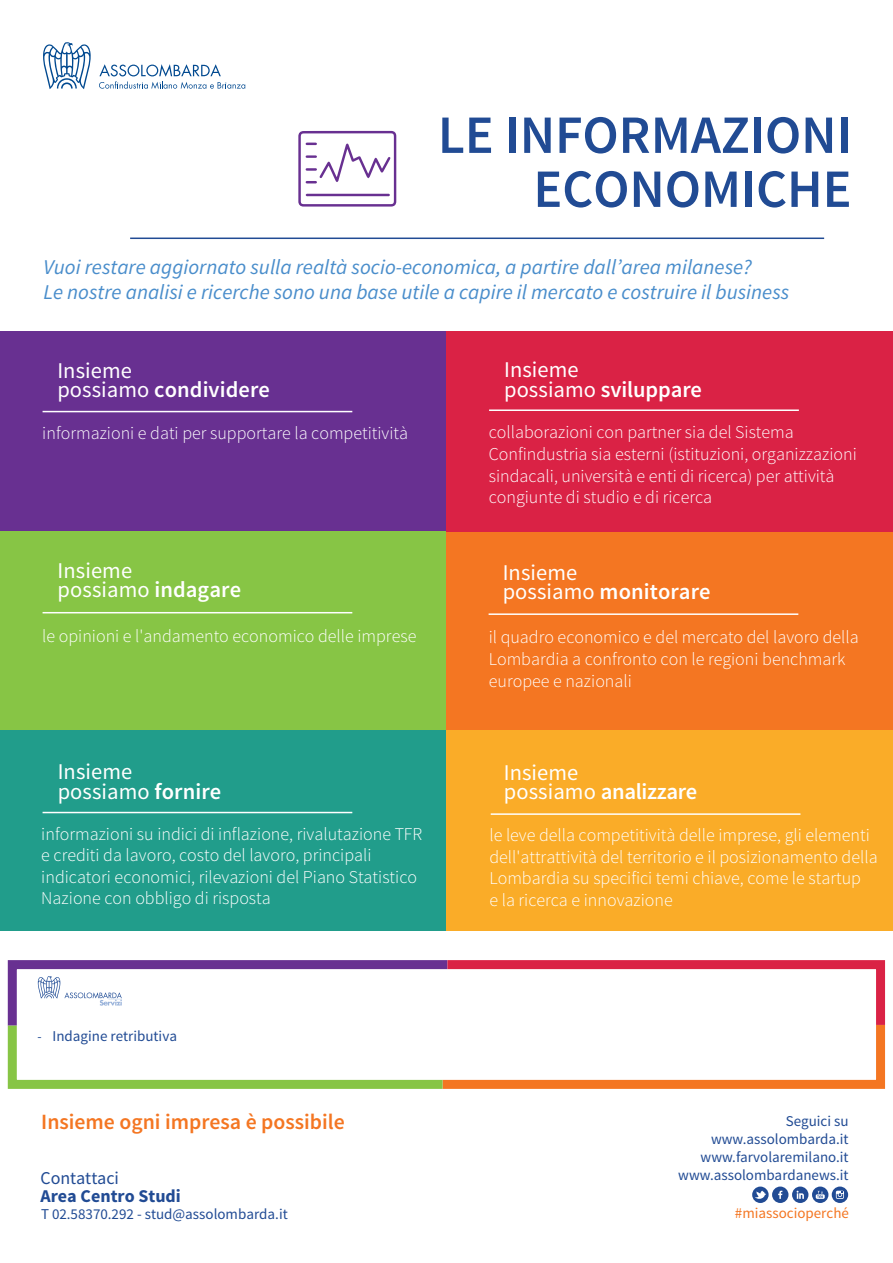
<style>
.page{position:relative;width:893px;height:1263px;background:#fff}
.page>*{position:absolute;margin:0;border:0;box-sizing:border-box;transform-origin:0 0}
.t1{font:600 54px/54px "Source Sans Pro";color:#214b94;text-align:right}
.t2{font:22.5px/19.5px "Source Sans Pro";letter-spacing:.005em;color:#fff}
.t3{font:600 21.75px "Source Sans Pro";color:#f47622}
.t4{font:italic 21px/25.2px "Source Sans Pro";color:#498dcb}
.t5{font:300 18px/21.6px "Source Sans Pro";color:#fff}
.t6{font:700 18px "Source Sans Pro";color:#214b94}
.t7{font:18px "Source Sans Pro";color:#214b94}
.t8{font:15px/18px "Source Sans Pro";color:#214b94;text-align:right}
.t9{font:15px "Source Sans Pro";color:#f47622}
.s1{font-weight:600}
.s2{font-size:13.5px}
</style>
<div class="page">
<svg style="left:43px;top:42px;width:48px;height:47px"></svg>
<svg style="left:99px;top:64px;width:146px;height:25px"></svg>
<hr style="left:130px;top:238px;width:694px;height:1px;background:#214b94">
<svg style="left:7px;top:960px;width:879px;height:129px"></svg>
<svg style="left:752px;top:1186px;width:96px;height:17px"></svg>
<svg style="left:298px;top:131px;width:98px;height:76px"></svg>
<div style="left:446px;top:532px;width:447px;height:199px;background:#f47622"></div>
<div style="left:0;top:331px;width:446px;height:200px;background:#683091"></div>
<div style="left:446px;top:331px;width:447px;height:200px;background:#da2245"></div>
<div style="left:0;top:531px;width:446px;height:200px;background:#87c545"></div>
<hr style="left:43px;top:411px;width:309px;height:1px;background:#fff">
<hr style="left:489px;top:409px;width:310px;height:2px;background:#fff">
<hr style="left:489px;top:613px;width:309px;height:2px;background:#fff">
<hr style="left:43px;top:612px;width:309px;height:1px;background:#fff">
<div style="left:0;top:731px;width:446px;height:200px;background:#219d8b"></div>
<div style="left:446px;top:731px;width:447px;height:200px;background:#faac28"></div>
<hr style="left:43px;top:812px;width:309px;height:1px;background:#fff">
<hr style="left:491px;top:813px;width:309px;height:2px;background:#fff">
<img style="left:37px;top:976px;width:85px;height:31px">
<h1 class="t1" style="left:438px;top:109px;width:415px">LE INFORMAZIONI<br>ECONOMICHE</h1>
<p class="t4" style="left:43px;top:255px;width:747px">Vuoi restare aggiornato sulla realtà socio-economica, a partire dall’area milanese?<br>Le nostre analisi e ricerche sono una base utile a capire il mercato e costruire il business</p>
<p class="t2" style="left:57px;top:361px;width:214px">Insieme<br>possiamo <span class="s1">condividere</span></p>
<p class="t2" style="left:504px;top:360px;width:199px">Insieme<br>possiamo <span class="s1">sviluppare</span></p>
<p class="t5" style="left:489px;top:422px;width:370px">collaborazioni con partner sia del Sistema Confindustria sia esterni (istituzioni, organizzazioni sindacali, università e enti di ricerca) per attività congiunte di studio e di ricerca</p>
<p class="t5" style="left:42px;top:422px;width:367px">informazioni e dati per supportare la competitività</p>
<p class="t2" style="left:58px;top:561px;width:185px">Insieme<br>possiamo <span class="s1">indagare</span></p>
<p class="t5" style="left:42px;top:626px;width:376px">le opinioni e l'andamento economico delle imprese</p>
<p class="t2" style="left:58px;top:762px;width:165px">Insieme possiamo <span class="s1">fornire</span></p>
<p class="t5" style="left:41px;top:823px;width:383px">informazioni su indici di inflazione, rivalutazione TFR e crediti da lavoro, costo del lavoro, principali indicatori economici, rilevazioni del Piano Statistico Nazione con obbligo di risposta</p>
<p class="t8" style="left:37px;top:1027px;width:141px"><span class="s2">-</span> Indagine retributiva</p>
<p class="t3" style="left:41px;top:1108px;width:305px">Insieme ogni impresa è possibile</p>
<p class="t7" style="left:40px;top:1167px;width:80px">Contattaci</p>
<p class="t6" style="left:40px;top:1184px;width:142px">Area Centro Studi</p>
<p class="t8" style="left:41px;top:1205px;width:248px">T 02.58370.292 - stud@assolombarda.it</p>
<p class="t2" style="left:503px;top:563px;width:209px">Insieme<br>possiamo <span class="s1">monitorare</span></p>
<p class="t5" style="left:489px;top:627px;width:371px">il quadro economico e del mercato del lavoro della<br>Lombardia a confronto con le regioni benchmark europee e nazionali</p>
<p class="t2" style="left:504px;top:763px;width:195px">Insieme<br>possiamo <span class="s1">analizzare</span></p>
<p class="t5" style="left:489px;top:824px;width:390px">le leve della competitività delle imprese, gli elementi dell'attrattività del territorio e il posizionamento della Lombardia su specifici temi chiave, come le startup<br>e la ricerca e innovazione</p>
<p class="t8" style="left:786px;top:1112px;width:64px">Seguici su</p>
<p class="t8" style="left:678px;top:1130px;width:172px">www.assolombarda.it www.farvolaremilano.it www.assolombardanews.it</p>
<p class="t9" style="left:735px;top:1204px;width:116px">#miassocioperché</p>
</div>
